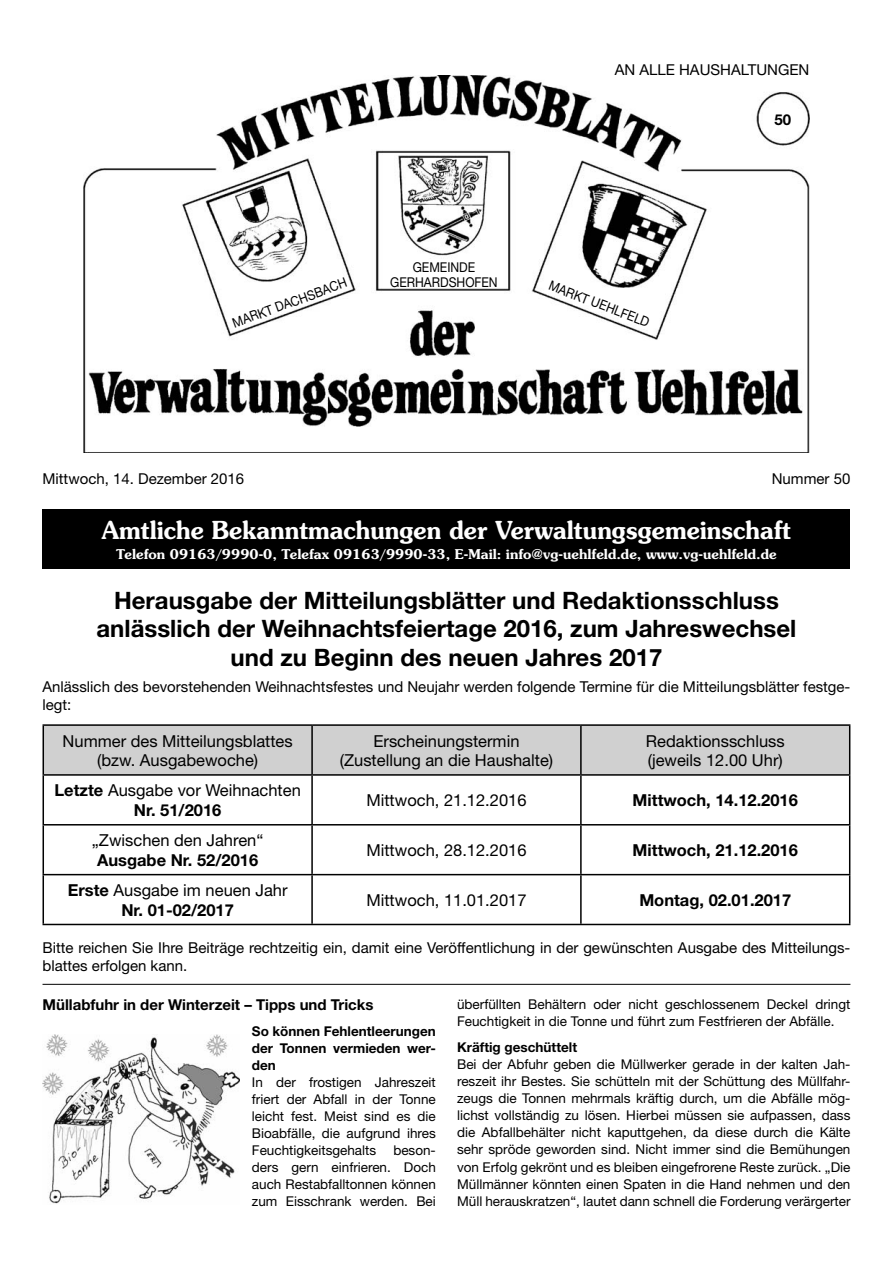
<style>
.page{position:relative;width:893px;height:1263px;background:#fff}
.page>*{position:absolute;margin:0;border:0;box-sizing:border-box;transform-origin:0 0}
.t1{font:600 24.75px "Souvenir";color:#fff;scale:.95 1}
.t2{font:700 24px/28.8px "Helvetica Neue";color:#000;text-align:center}
.t3{font:16.5px/19.8px "Helvetica Neue";color:#000;text-align:center}
.t4{font:700 16.5px/19.8px "Helvetica Neue";color:#000;text-align:center}
.t5{font:15px/18px "Helvetica Neue";color:#000}
.t6{font:700 15px "Helvetica Neue";color:#000}
.t7{font:13.5px/17.1px "Helvetica Neue";color:#000;text-align:justify}
.t8{font:600 13.5px "Souvenir";color:#fff}
.t9{font:700 13.5px/17px "Helvetica Neue";color:#000;text-align:justify}
.t10{font:13.5px/15px "Helvetica Neue";color:#000;text-align:center;scale:.9 1}
.s1{font-weight:700}
.s2{font-weight:400}
</style>
<div class="page">
<img style="left:84px;top:75px;width:725px;height:378px">
<div style="left:43px;top:509px;width:807px;height:59px;background:#000"></div>
<div style="left:44px;top:726px;width:805px;height:48px;background:#d0d0d0"></div>
<hr style="left:43px;top:724px;width:269px;height:2px;background:#000">
<hr style="left:43px;top:726px;width:1px;height:48px;background:#000">
<hr style="left:312px;top:724px;width:269px;height:2px;background:#000">
<hr style="left:311px;top:726px;width:2px;height:48px;background:#000">
<hr style="left:581px;top:724px;width:269px;height:2px;background:#000">
<hr style="left:580px;top:726px;width:2px;height:48px;background:#000">
<hr style="left:849px;top:726px;width:1px;height:48px;background:#000">
<hr style="left:43px;top:774px;width:269px;height:2px;background:#000">
<hr style="left:43px;top:776px;width:1px;height:48px;background:#000">
<hr style="left:312px;top:774px;width:269px;height:2px;background:#000">
<hr style="left:311px;top:776px;width:2px;height:48px;background:#000">
<hr style="left:581px;top:774px;width:269px;height:2px;background:#000">
<hr style="left:580px;top:776px;width:2px;height:48px;background:#000">
<hr style="left:849px;top:776px;width:1px;height:48px;background:#000">
<hr style="left:43px;top:824px;width:269px;height:1px;background:#000">
<hr style="left:43px;top:825px;width:1px;height:49px;background:#000">
<hr style="left:312px;top:824px;width:269px;height:1px;background:#000">
<hr style="left:311px;top:825px;width:2px;height:49px;background:#000">
<hr style="left:581px;top:824px;width:269px;height:1px;background:#000">
<hr style="left:580px;top:825px;width:2px;height:49px;background:#000">
<hr style="left:849px;top:825px;width:1px;height:49px;background:#000">
<hr style="left:43px;top:874px;width:269px;height:1px;background:#000">
<hr style="left:43px;top:875px;width:1px;height:49px;background:#000">
<hr style="left:312px;top:874px;width:269px;height:1px;background:#000">
<hr style="left:311px;top:875px;width:2px;height:49px;background:#000">
<hr style="left:581px;top:874px;width:269px;height:1px;background:#000">
<hr style="left:580px;top:875px;width:2px;height:49px;background:#000">
<hr style="left:849px;top:875px;width:1px;height:49px;background:#000">
<hr style="left:43px;top:924px;width:807px;height:1px;background:#000">
<hr style="left:43px;top:984px;width:807px;height:1px;background:#000">
<img style="left:43px;top:1035px;width:196px;height:169px">
<p class="t5" style="left:615px;top:62px;width:196px">AN ALLE HAUSHALTUNGEN</p>
<p class="t10" style="left:390px;top:261px;width:121px">GEMEINDE<br>GERHARDSHOFEN</p>
<p class="t10" style="left:231px;top:317px;width:136px;rotate:-20deg">MARKT DACHSBACH</p>
<p class="t10" style="left:552px;top:279px;width:120px;rotate:21deg">MARKT UEHLFELD</p>
<p class="t6" style="left:774px;top:114px;width:18px">50</p>
<p class="t5" style="left:43px;top:471px;width:203px">Mittwoch, 14. Dezember 2016</p>
<p class="t5" style="left:772px;top:471px;width:80px">Nummer 50</p>
<h1 class="t1" style="left:102px;top:520px;width:727px">Amtliche Bekanntmachungen der Verwaltungsgemeinschaft</h1>
<p class="t8" style="left:116px;top:549px;width:662px">Telefon 09163/9990-0, Telefax 09163/9990-33, E-Mail: info@vg-uehlfeld.de, www.vg-uehlfeld.de</p>
<h2 class="t2" style="left:97px;top:588px;width:701px">Herausgabe der Mitteilungsblätter und Redaktionsschluss anlässlich der Weihnachtsfeiertage 2016, zum Jahreswechsel und zu Beginn des neuen Jahres 2017</h2>
<p class="t5" style="left:43px;top:679px;width:809px">Anlässlich des bevorstehenden Weihnachtsfestes und Neujahr werden folgende Termine für die Mitteilungsblätter festge&shy;legt:</p>
<p class="t3" style="left:63px;top:732px;width:232px">Nummer des Mitteilungsblattes (bzw. Ausgabewoche)</p>
<p class="t3" style="left:340px;top:732px;width:215px">Erscheinungstermin (Zustellung an die Haushalte)</p>
<p class="t3" style="left:646px;top:732px;width:140px;text-align:left">Redaktionsschluss (jeweils 12.00 Uhr)</p>
<p class="t3" style="left:55px;top:782px;width:248px"><span class="s1">Letzte</span> Ausgabe vor Weihnachten<br><span class="s1">Nr. 51/2016</span></p>
<p class="t3" style="left:366px;top:792px;width:162px">Mittwoch, 21.12.2016</p>
<p class="t4" style="left:633px;top:792px;width:167px">Mittwoch, 14.12.2016</p>
<p class="t3" style="left:92px;top:832px;width:173px">„Zwischen den Jahren“</p>
<p class="t4" style="left:97px;top:852px;width:163px">Ausgabe Nr. 52/2016</p>
<p class="t3" style="left:366px;top:842px;width:162px">Mittwoch, 28.12.2016</p>
<p class="t4" style="left:633px;top:842px;width:167px">Mittwoch, 21.12.2016</p>
<p class="t4" style="left:68px;top:882px;width:221px">Erste <span class="s2">Ausgabe im neuen Jahr<br></span>Nr. 01-02/2017</p>
<p class="t3" style="left:366px;top:892px;width:162px">Mittwoch, 11.01.2017</p>
<p class="t4" style="left:639px;top:892px;width:153px">Montag, 02.01.2017</p>
<p class="t5" style="left:43px;top:940px;width:809px">Bitte reichen Sie Ihre Beiträge rechtzeitig ein, damit eine Veröffentlichung in der gewünschten Ausgabe des Mitteilungs&shy;blattes erfolgen kann.</p>
<p class="t6" style="left:43px;top:1000px;width:333px">Müllabfuhr in der Winterzeit – Tipps und Tricks</p>
<p class="t9" style="left:252px;top:1024px;width:185px">So können Fehlentleerungen der Tonnen vermieden wer&shy;den</p>
<p class="t7" style="left:252px;top:1075px;width:185px">In der frostigen Jahreszeit friert der Abfall in der Tonne leicht fest. Meist sind es die Bioabfälle, die aufgrund ihres Feuchtigkeitsgehalts</p>
<p class="t7" style="left:457px;top:997px;width:395px">überfüllten Behältern oder nicht geschlossenem Deckel dringt<br>Feuchtigkeit in die Tonne und führt zum Festfrieren der Abfälle.</p>
<p class="t9" style="left:457px;top:1040px;width:121px">Kräftig geschüttelt</p>
<p class="t7" style="left:457px;top:1057px;width:395px">Bei der Abfuhr geben die Müllwerker gerade in der kalten Jah&shy;reszeit ihr Bestes. Sie schütteln mit der Schüttung des Müllfahr&shy;zeugs die Tonnen mehrmals kräftig durch, um die Abfälle mög&shy;lichst vollständig zu lösen. Hierbei müssen sie aufpassen, dass die Abfallbehälter nicht kaputtgehen, da diese durch die Kälte sehr spröde geworden sind. Nicht immer sind die Bemühungen von Erfolg gekrönt und es bleiben eingefrorene Reste zurück. „Die Müllmänner könnten einen Spaten in die Hand nehmen und den Müll herauskratzen“, lautet dann schnell die Forderung verärgerter</p>
<p class="t7" style="left:252px;top:1143px;width:185px;text-indent:141px">beson&shy;ders gern einfrieren. Doch auch Restabfalltonnen können zum Eisschrank werden. Bei</p>
</div>
